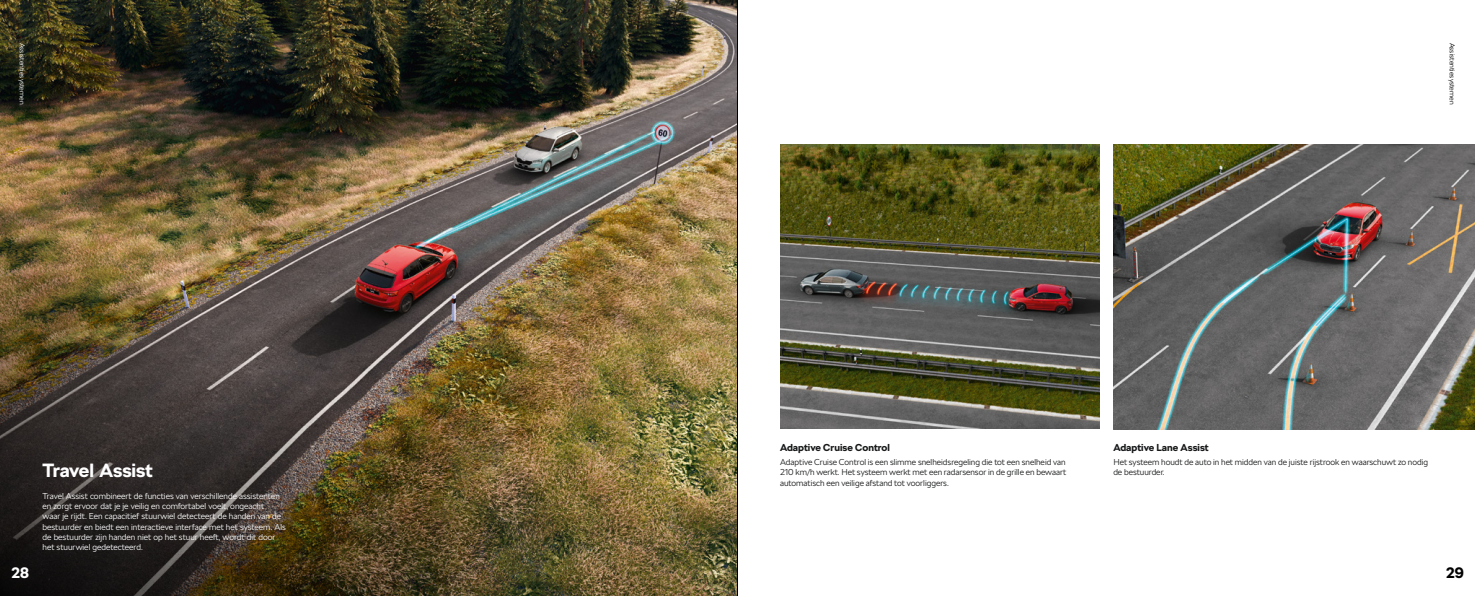
<style>
.page{position:relative;width:1475px;height:596px;background:#fff}
.page>*{position:absolute;margin:0;border:0;box-sizing:border-box;transform-origin:0 0}
.t1{font:700 19px "SKODA Next";color:#fff}
.t2{font:700 15px "SKODA Next";color:#000}
.t3{font:700 15px "SKODA Next";color:#fff}
.t4{font:700 10px "SKODA Next";color:#161718}
.t5{font:300 8.5px/10.2px "SKODA Next";color:#fff}
.t6{font:300 8.5px/10.2px "SKODA Next";color:#161718;text-align:justify}
.t7{font:300 7px "SKODA Next";color:#000}
.t8{font:300 7px "SKODA Next";color:#fff}
</style>
<div class="page">
<img style="left:0;top:0;width:737px;height:595px">
<img style="left:0;top:116px;width:596px;height:479px">
<img style="left:780px;top:145px;width:318px;height:283px">
<img style="left:1113px;top:145px;width:361px;height:284px">
<hr style="left:737px;top:0;width:1px;height:595px;background:#000">
<p class="t8" style="left:26px;top:43px;width:63px;rotate:90deg">Assistentiesystemen</p>
<h2 class="t3" style="left:11px;top:563px;width:19px">28</h2>
<h1 class="t1" style="left:43px;top:458px;width:112px">Travel Assist</h1>
<p class="t5" style="left:43px;top:490px;width:245px">Travel Assist combineert de functies van verschillende assistenten en zorgt ervoor dat je je veilig en comfortabel voelt, ongeacht<br>waar je rijdt. Een capacitief stuurwiel detecteert de handen van de bestuurder en biedt een interactieve interface met het systeem. Als de bestuurder zijn handen niet op het stuur heeft, wordt dit door het stuurwiel gedetecteerd.</p>
<p class="t7" style="left:1455px;top:43px;width:63px;rotate:90deg">Assistentiesystemen</p>
<p class="t4" style="left:780px;top:441px;width:111px">Adaptive Cruise Control</p>
<p class="t6" style="left:780px;top:457px;width:288px">Adaptive Cruise Control is een slimme snelheidsregeling die tot een snelheid van 210 km/h werkt. Het systeem werkt met een radarsensor in de grille en bewaart automatisch een veilige afstand tot voorliggers.</p>
<p class="t4" style="left:1113px;top:441px;width:97px">Adaptive Lane Assist</p>
<p class="t6" style="left:1113px;top:457px;width:316px">Het systeem houdt de auto in het midden van de juiste rijstrook en waarschuwt zo nodig de bestuurder.</p>
<h2 class="t2" style="left:1445px;top:563px;width:19px">29</h2>
</div>
